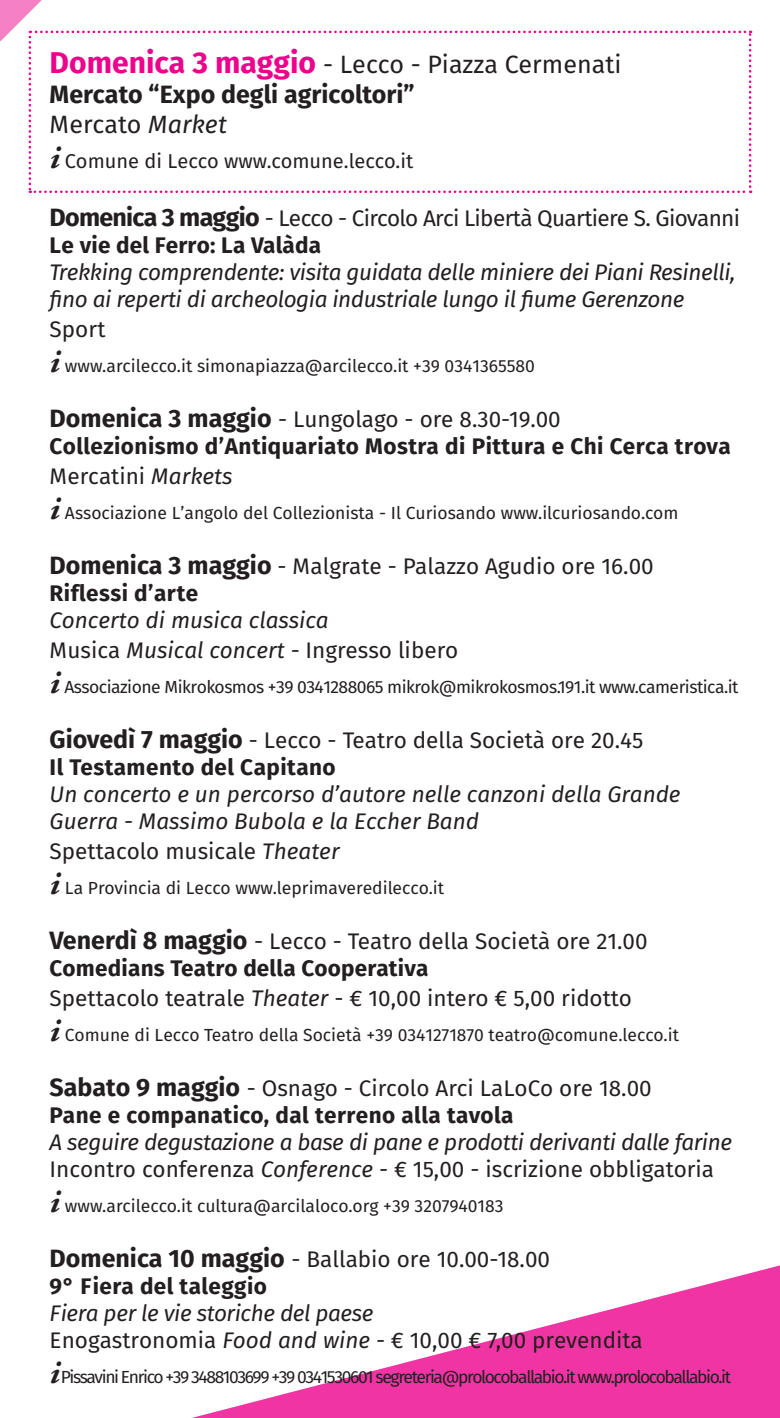
<style>
.page{position:relative;width:780px;height:1418px;background:#fff}
.page>*{position:absolute;margin:0;border:0;box-sizing:border-box;transform-origin:0 0}
.t1{font:25px "Fira Sans";color:#231f20}
.t2{font:700 25px "Fira Sans";color:#231f20}
.GENERICO{font:22.5px "Fira Sans";color:#231f20}
.Titolo{font:700 22.5px/30px "Fira Sans";letter-spacing:.02em;color:#231f20}
.Descrizione{font:italic 22.5px/27px "Fira Sans";letter-spacing:-.02em;color:#231f20}
.Descrizione-2{font:italic 22.5px/27px "Fira Sans";color:#231f20}
.GENERICO-2{font:22.5px "Fira Sans";letter-spacing:-.03em;color:#231f20}
.t3{font:20px "Fira Sans";color:#231f20}
.t4{font:17.5px "Fira Sans";letter-spacing:-.01em;color:#231f20}
.t5{font:17.5px "Fira Sans";letter-spacing:-.08em;color:#231f20}
.t6{font:17.5px "Fira Sans";letter-spacing:-.03em;color:#231f20}
.s1{font-weight:700;font-size:30px;color:#ed028c}
.s2{font-style:italic}
.s3{font-family:"Adobe Garamond";font-weight:700;font-style:italic;font-size:32.5px}
.s4{font-weight:700;font-size:25px}
.s5{font-weight:400}
.s6{font-weight:400;font-style:italic}
</style>
<div class="page">
<svg style="left:0;top:0;width:751px;height:193px"></svg>
<svg style="left:195px;top:1265px;width:585px;height:152px"></svg>
<p class="t1" style="left:50px;top:47px;width:573px"><span class="s1">Domenica 3 maggio</span> - Lecco - Piazza Cermenati</p>
<p class="t2" style="left:50px;top:77px;width:366px">Mercato “Expo degli agricoltori”</p>
<p class="t1" style="left:50px;top:107px;width:179px">Mercato <span class="s2">Market</span></p>
<p class="t3" style="left:50px;top:147px;width:365px"><span class="s3">i</span> Comune di Lecco www.comune.lecco.it</p>
<p class="GENERICO-2" style="left:50px;top:202px;width:692px"><span class="s4">Domenica 3 maggio</span> - Lecco - Circolo Arci Libertà Quartiere S. Giovanni</p>
<p class="Titolo" style="left:50px;top:231px;width:273px">Le vie del Ferro: La Valàda</p>
<p class="Descrizione" style="left:50px;top:260px;width:687px">Trekking comprendente: visita guidata delle miniere dei Piani Resinelli, fino ai reperti di archeologia industriale lungo il fiume Gerenzone</p>
<p class="GENERICO" style="left:50px;top:313px;width:57px">Sport</p>
<p class="t4" style="left:50px;top:353px;width:487px"><span class="s3">i</span> www.arcilecco.it simonapiazza@arcilecco.it +39 0341365580</p>
<p class="GENERICO" style="left:50px;top:403px;width:512px"><span class="s4">Domenica 3 maggio</span> - Lungolago - ore 8.30-19.00</p>
<p class="Titolo" style="left:50px;top:432px;width:682px">Collezionismo d’Antiquariato Mostra di Pittura e Chi Cerca trova<br><span class="s5">Mercatini</span> <span class="s6">Markets</span></p>
<p class="t4" style="left:50px;top:500px;width:630px"><span class="s3">i</span> Associazione L’angolo del Collezionista - Il Curiosando www.ilcuriosando.com</p>
<p class="GENERICO" style="left:50px;top:550px;width:605px"><span class="s4">Domenica 3 maggio</span> - Malgrate - Palazzo Agudio ore 16.00</p>
<p class="Titolo" style="left:50px;top:579px;width:150px">Riflessi d’arte</p>
<p class="Descrizione-2" style="left:50px;top:608px;width:281px">Concerto di musica classica</p>
<p class="GENERICO" style="left:50px;top:634px;width:410px">Musica <span class="s2">Musical concert -</span> Ingresso libero</p>
<p class="t6" style="left:50px;top:674px;width:690px"><span class="s3">i</span> Associazione Mikrokosmos +39 0341288065 mikrok@mikrokosmos.191.it www.cameristica.it</p>
<p class="GENERICO" style="left:50px;top:724px;width:595px"><span class="s4">Giovedì 7 maggio</span> - Lecco - Teatro della Società ore 20.45</p>
<p class="Titolo" style="left:50px;top:753px;width:287px">Il Testamento del Capitano</p>
<p class="Descrizione-2" style="left:50px;top:782px;width:632px">Un concerto e un percorso d’autore nelle canzoni della Grande<br>Guerra - Massimo Bubola e la Eccher Band</p>
<p class="GENERICO" style="left:50px;top:835px;width:291px">Spettacolo musicale <span class="s2">Theater</span></p>
<p class="t4" style="left:50px;top:875px;width:396px"><span class="s3">i</span> La Provincia di Lecco www.leprimaveredilecco.it</p>
<p class="GENERICO" style="left:50px;top:925px;width:599px"><span class="s4">Venerdì 8 maggio</span> - Lecco - Teatro della Società ore 21.00</p>
<p class="Titolo" style="left:50px;top:954px;width:380px">Comedians Teatro della Cooperativa</p>
<p class="GENERICO" style="left:50px;top:982px;width:583px">Spettacolo teatrale <span class="s2">Theater</span> - € 10,00 intero € 5,00 ridotto</p>
<p class="t4" style="left:50px;top:1022px;width:631px"><span class="s3">i</span> Comune di Lecco Teatro della Società +39 0341271870 teatro@comune.lecco.it</p>
<p class="GENERICO" style="left:50px;top:1072px;width:603px"><span class="s4">Sabato 9 maggio</span> - Osnago - Circolo Arci LaLoCo ore 18.00</p>
<p class="Titolo" style="left:50px;top:1101px;width:465px">Pane e companatico, dal terreno alla tavola</p>
<p class="Descrizione" style="left:50px;top:1130px;width:684px">A seguire degustazione a base di pane e prodotti derivanti dalle farine</p>
<p class="GENERICO" style="left:50px;top:1153px;width:666px">Incontro conferenza <span class="s2">Conference -</span> € 15,00 - iscrizione obbligatoria</p>
<p class="t4" style="left:50px;top:1193px;width:455px"><span class="s3">i</span> www.arcilecco.it cultura@arcilaloco.org +39 3207940183</p>
<p class="GENERICO" style="left:50px;top:1243px;width:502px"><span class="s4">Domenica 10 maggio</span> - Ballabio ore 10.00-18.00</p>
<p class="Titolo" style="left:50px;top:1272px;width:219px">9° Fiera del taleggio</p>
<p class="Descrizione" style="left:50px;top:1301px;width:325px">Fiera per le vie storiche del paese</p>
<p class="GENERICO" style="left:50px;top:1324px;width:594px">Enogastronomia <span class="s2">Food and wine -</span> € 10,00 € 7,00 prevendita</p>
<p class="t5" style="left:50px;top:1364px;width:683px"><span class="s3">i</span>Pissavini Enrico +39 3488103699 +39 0341530601 segreteria@prolocoballabio.it www.prolocoballabio.it</p>
</div>
